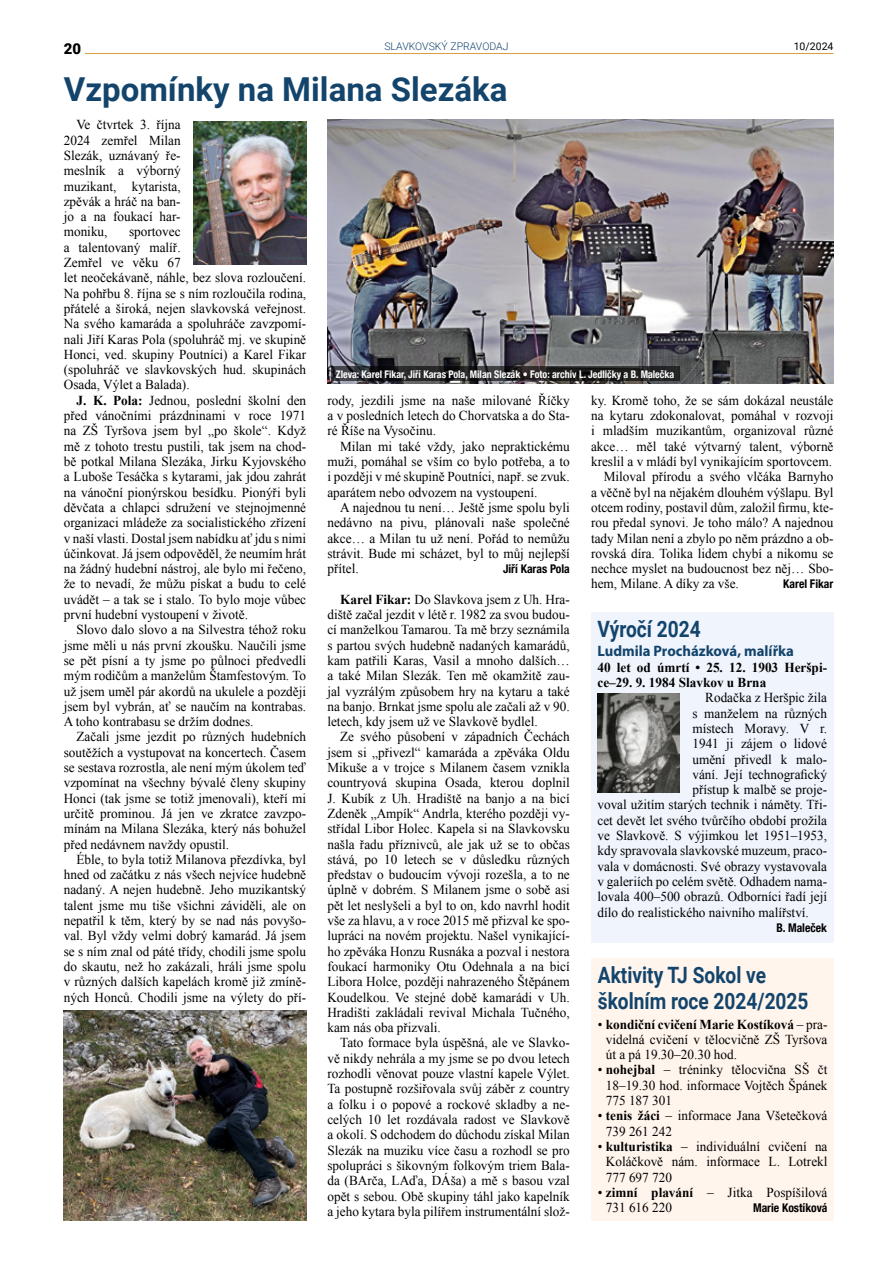
<style>
.page{position:relative;width:893px;height:1263px;background:#fff}
.page>*{position:absolute;margin:0;border:0;box-sizing:border-box;transform-origin:0 0}
.t1{font:700 33px "Roboto";color:#13446b}
.t2{font:700 22.5px/25.5px "Roboto";color:#13446b;scale:.85 1}
.t3{font:700 15.15px "Myriad Pro";color:#13446b}
.t4{font:900 15px "Roboto";color:#000}
.t5{font:13.65px/15.3px "Times New Roman";color:#000;text-align:justify}
.t6{font:700 13.65px/15.3px "Times New Roman";color:#000}
.t7{font:700 condensed 12px "Helvetica Neue LT Com";color:#000}
.t8{font:700 condensed 10.5px "Helvetica Neue LT Com";color:#fff;scale:.95 1}
.t9{font:300 10.5px "Roboto";color:#13446b}
.t10{font:10.5px "Roboto";color:#000}
.s1{font-weight:700}
</style>
<div class="page">
<hr style="left:85px;top:53px;width:748px;height:1px;background:#d79f3a">
<img style="left:327px;top:120px;width:506px;height:263px">
<img style="left:64px;top:1011px;width:242px;height:209px">
<img style="left:193px;top:121px;width:113px;height:143px">
<div style="left:591px;top:612px;width:242px;height:330px;background:#f0f4fc"></div>
<img style="left:597px;top:693px;width:83px;height:99px">
<div style="left:591px;top:958px;width:242px;height:262px;background:#fff5ed"></div>
<svg style="left:332px;top:367px;width:348px;height:14px"></svg>
<p class="t4" style="left:64px;top:38px;width:19px">20</p>
<p class="t9" style="left:384px;top:39px;width:126px">SLAVKOVSKÝ ZPRAVODAJ</p>
<p class="t10" style="left:794px;top:39px;width:41px">10/2024</p>
<h1 class="t1" style="left:64px;top:66px;width:445px">Vzpomínky na Milana Slezáka</h1>
<p class="t5" style="left:64px;top:117px;width:118px;text-indent:13px">Ve čtvrtek 3. října 2024 zemřel Milan Slezák, uznávaný ře&shy;meslník a výborný muzikant, kytarista, zpěvák a hráč na ban&shy;jo a na foukací har&shy;moniku,</p>
<p class="t5" style="left:64px;top:224px;width:244px;text-align:left;text-indent:65px">sportovec<br>a talentovaný malíř.<br>Zemřel ve věku 67<br>let neočekávaně, náhle, bez slova rozloučení.<br>Na pohřbu 8. října se s ním rozloučila rodina, přátelé a široká, nejen slavkovská veřejnost.<br>Na svého kamaráda a spoluhráče zavzpomí&shy;nali Jiří Karas Pola (spoluhráč mj. ve skupině Honci, ved. skupiny Poutníci) a Karel Fikar (spoluhráč ve slavkovských hud. skupinách Osada, Výlet a Balada).</p>
<p class="t5" style="left:64px;top:392px;width:244px;text-indent:13px"><span class="s1">J. K. Pola:</span> Jednou, poslední školní den před vánočními prázdninami v roce 1971 na ZŠ Tyršova jsem byl „po škole“. Když mě z tohoto trestu pustili, tak jsem na chod&shy;bě potkal Milana Slezáka, Jirku Kyjovského a Luboše Tesáčka s kytarami, jak jdou zahrát na vánoční pionýrskou besídku. Pionýři byli děvčata a chlapci sdružení ve stejnojmenné organizaci mládeže za socialistického zřízení v naší vlasti. Dostal jsem nabídku ať jdu s nimi účinkovat. Já jsem odpověděl, že neumím hrát na žádný hudební nástroj, ale bylo mi řečeno, že to nevadí, že můžu pískat a budu to celé uvádět – a tak se i stalo. To bylo moje vůbec první hudební vystoupení v životě.</p>
<p class="t5" style="left:64px;top:622px;width:244px;text-indent:13px">Slovo dalo slovo a na Silvestra téhož roku jsme měli u nás první zkoušku. Naučili jsme se pět písní a ty jsme po půlnoci předvedli mým rodičům a manželům Štamfestovým. To už jsem uměl pár akordů na ukulele a později jsem byl vybrán, ať se naučím na kontrabas.<br>A toho kontrabasu se držím dodnes.</p>
<p class="t5" style="left:64px;top:729px;width:244px;text-indent:13px">Začali jsme jezdit po různých hudebních soutěžích a vystupovat na koncertech. Časem se sestava rozrostla, ale není mým úkolem teď vzpomínat na všechny bývalé členy skupiny Honci (tak jsme se totiž jmenovali), kteří mi určitě prominou. Já jen ve zkratce zavzpo&shy;mínám na Milana Slezáka, který nás bohužel před nedávnem navždy opustil.</p>
<p class="t5" style="left:64px;top:851px;width:244px;text-indent:13px">Éble, to byla totiž Milanova přezdívka, byl hned od začátku z nás všech nejvíce hudebně nadaný. A nejen hudebně. Jeho muzikantský talent jsme mu tiše všichni záviděli, ale on nepatřil k těm, který by se nad nás povyšo&shy;val. Byl vždy velmi dobrý kamarád. Já jsem se s ním znal od páté třídy, chodili jsme spolu do skautu, než ho zakázali, hráli jsme spolu v různých dalších kapelách kromě již zmíně&shy;ných Honců. Chodili jsme na výlety do pří-</p>
<p class="t8" style="left:336px;top:367px;width:358px">Zleva: Karel Fikar, Jiří Karas Pola, Milan Slezák • Foto: archiv L. Jedličky a B. Malečka</p>
<p class="t5" style="left:327px;top:392px;width:244px">rody, jezdili jsme na naše milované Říčky a v posledních letech do Chorvatska a do Sta&shy;ré Říše na Vysočinu.</p>
<p class="t5" style="left:327px;top:438px;width:244px;text-indent:13px">Milan mi také vždy, jako nepraktickému muži, pomáhal se vším co bylo potřeba, a to i později v mé skupině Poutníci, např. se zvuk. aparátem nebo odvozem na vystoupení.</p>
<p class="t5" style="left:327px;top:499px;width:244px;text-indent:13px">A najednou tu není… Ještě jsme spolu byli nedávno na pivu, plánovali naše společné akce… a Milan tu už není. Pořád to nemůžu strávit. Bude mi scházet, byl to můj nejlepší přítel.</p>
<p class="t5" style="left:591px;top:392px;width:244px">ky. Kromě toho, že se sám dokázal neustále</p>
<p class="t5" style="left:591px;top:408px;width:244px">na kytaru zdokonalovat, pomáhal v rozvoji</p>
<p class="t5" style="left:591px;top:423px;width:244px">i mladším muzikantům, organizoval různé</p>
<p class="t5" style="left:591px;top:438px;width:244px">akce… měl také výtvarný talent, výborně</p>
<p class="t5" style="left:591px;top:454px;width:242px">kreslil a v mládí byl vynikajícím sportovcem.</p>
<p class="t5" style="left:604px;top:469px;width:231px">Miloval přírodu a svého vlčáka Barnyho</p>
<p class="t5" style="left:591px;top:484px;width:244px">a věčně byl na nějakém dlouhém výšlapu. Byl</p>
<p class="t5" style="left:591px;top:499px;width:244px">otcem rodiny, postavil dům, založil firmu, kte-</p>
<p class="t5" style="left:591px;top:515px;width:244px">rou předal synovi. Je toho málo? A najednou</p>
<p class="t5" style="left:591px;top:530px;width:244px">tady Milan není a zbylo po něm prázdno a ob-</p>
<p class="t5" style="left:591px;top:545px;width:244px">rovská díra. Tolika lidem chybí a nikomu se</p>
<p class="t5" style="left:591px;top:561px;width:244px">nechce myslet na budoucnost bez něj… Sbo-</p>
<p class="t5" style="left:591px;top:576px;width:149px">hem, Milane. A díky za vše.</p>
<p class="t7" style="left:783px;top:577px;width:52px">Karel Fikar</p>
<h2 class="t2" style="left:597px;top:615px;width:123px">Výročí 2024</h2>
<p class="t3" style="left:597px;top:641px;width:198px">Ludmila Procházková, malířka</p>
<p class="t6" style="left:597px;top:659px;width:231px">40 let od úmrtí • 25. 12. 1903 Heršpi&shy;ce–29. 9. 1984 Slavkov u Brna</p>
<p class="t5" style="left:705px;top:690px;width:123px">Rodačka z Heršpic žila</p>
<p class="t5" style="left:692px;top:705px;width:136px">s manželem na různých</p>
<p class="t5" style="left:692px;top:720px;width:136px">místech Moravy. V r.</p>
<p class="t5" style="left:692px;top:736px;width:136px">1941 ji zájem o lidové</p>
<p class="t5" style="left:692px;top:751px;width:136px">umění přivedl k malo-</p>
<p class="t5" style="left:692px;top:766px;width:136px">vání. Její technografický</p>
<p class="t5" style="left:692px;top:782px;width:136px">přístup k malbě se proje-</p>
<p class="t5" style="left:597px;top:797px;width:231px">voval užitím starých technik i náměty. Tři-</p>
<p class="t5" style="left:597px;top:812px;width:231px">cet devět let svého tvůrčího období prožila</p>
<p class="t5" style="left:597px;top:828px;width:231px">ve Slavkově. S výjimkou let 1951–1953,</p>
<p class="t5" style="left:597px;top:843px;width:231px">kdy spravovala slavkovské muzeum, praco-</p>
<p class="t5" style="left:597px;top:858px;width:231px">vala v domácnosti. Své obrazy vystavovala</p>
<p class="t5" style="left:597px;top:873px;width:231px">v galeriích po celém světě. Odhadem nama-</p>
<p class="t5" style="left:597px;top:889px;width:231px">lovala 400–500 obrazů. Odborníci řadí její</p>
<p class="t5" style="left:597px;top:904px;width:213px">dílo do realistického naivního malířství.</p>
<p class="t7" style="left:776px;top:920px;width:52px">B. Maleček</p>
<h2 class="t2" style="left:598px;top:962px;width:249px">Aktivity TJ Sokol ve školním roce 2024/2025</h2>
<p class="t5" style="left:606px;top:1016px;width:223px;text-indent:-8px">• <span class="s1">kondiční cvičení Marie Kostíková</span> – pra&shy;videlná cvičení v tělocvičně ZŠ Tyršova út a pá 19.30–20.30 hod.</p>
<p class="t5" style="left:606px;top:1062px;width:223px;text-indent:-8px">• <span class="s1">nohejbal</span> – tréninky tělocvična SŠ čt 18–19.30 hod. informace Vojtěch Špánek 775 187 301</p>
<p class="t5" style="left:606px;top:1108px;width:223px;text-indent:-8px">• <span class="s1">tenis žáci</span> – informace Jana Všetečková<br>739 261 242</p>
<p class="t5" style="left:606px;top:1138px;width:223px;text-indent:-8px">• <span class="s1">kulturistika</span> – individuální cvičení na Koláčkově nám. informace L. Lotrekl 777 697 720</p>
<p class="t5" style="left:606px;top:1184px;width:223px;text-indent:-8px">• <span class="s1">zimní plavání</span> – Jitka Pospíšilová<br>731 616 220</p>
<p class="t7" style="left:503px;top:562px;width:68px">Jiří Karas Pola</p>
<p class="t5" style="left:327px;top:591px;width:244px;text-indent:13px"><span class="s1">Karel Fikar:</span> Do Slavkova jsem z Uh. Hra&shy;diště začal jezdit v létě r. 1982 za svou budou&shy;cí manželkou Tamarou. Ta mě brzy seznámila s partou svých hudebně nadaných kamarádů, kam patřili Karas, Vasil a mnoho dalších… a také Milan Slezák. Ten mě okamžitě zau&shy;jal vyzrálým způsobem hry na kytaru a také na banjo. Brnkat jsme spolu ale začali až v 90. letech, kdy jsem už ve Slavkově bydlel.</p>
<p class="t5" style="left:327px;top:729px;width:244px;text-indent:13px">Ze svého působení v západních Čechách jsem si „přivezl“ kamaráda a zpěváka Oldu Mikuše a v trojce s Milanem časem vznikla countryová skupina Osada, kterou doplnil J. Kubík z Uh. Hradiště na banjo a na bicí Zdeněk „Ampík“ Andrla, kterého později vy&shy;střídal Libor Holec. Kapela si na Slavkovsku našla řadu příznivců, ale jak už se to občas stává, po 10 letech se v důsledku různých představ o budoucím vývoji rozešla, a to ne úplně v dobrém. S Milanem jsme o sobě asi pět let neslyšeli a byl to on, kdo navrhl hodit vše za hlavu, a v roce 2015 mě přizval ke spo&shy;lupráci na novém projektu. Našel vynikající&shy;ho zpěváka Honzu Rusnáka a pozval i nestora foukací harmoniky Otu Odehnala a na bicí Libora Holce, později nahrazeného Štěpánem Koudelkou. Ve stejné době kamarádi v Uh.<br>Hradišti zakládali revival Michala Tučného, kam nás oba přizvali.</p>
<p class="t5" style="left:327px;top:1035px;width:244px;text-indent:13px">Tato formace byla úspěšná, ale ve Slavko&shy;vě nikdy nehrála a my jsme se po dvou letech rozhodli věnovat pouze vlastní kapele Výlet.<br>Ta postupně rozšiřovala svůj záběr z country a folku i o popové a rockové skladby a ne&shy;celých 10 let rozdávala radost ve Slavkově a okolí. S odchodem do důchodu získal Milan Slezák na muziku více času a rozhodl se pro spolupráci s šikovným folkovým triem Bala&shy;da (BArča, LAďa, DÁša) a mě s basou vzal opět s sebou. Obě skupiny táhl jako kapelník a jeho kytara byla pilířem instrumentální slož-</p>
<p class="t7" style="left:753px;top:1201px;width:76px">Marie Kostíková</p>
</div>
